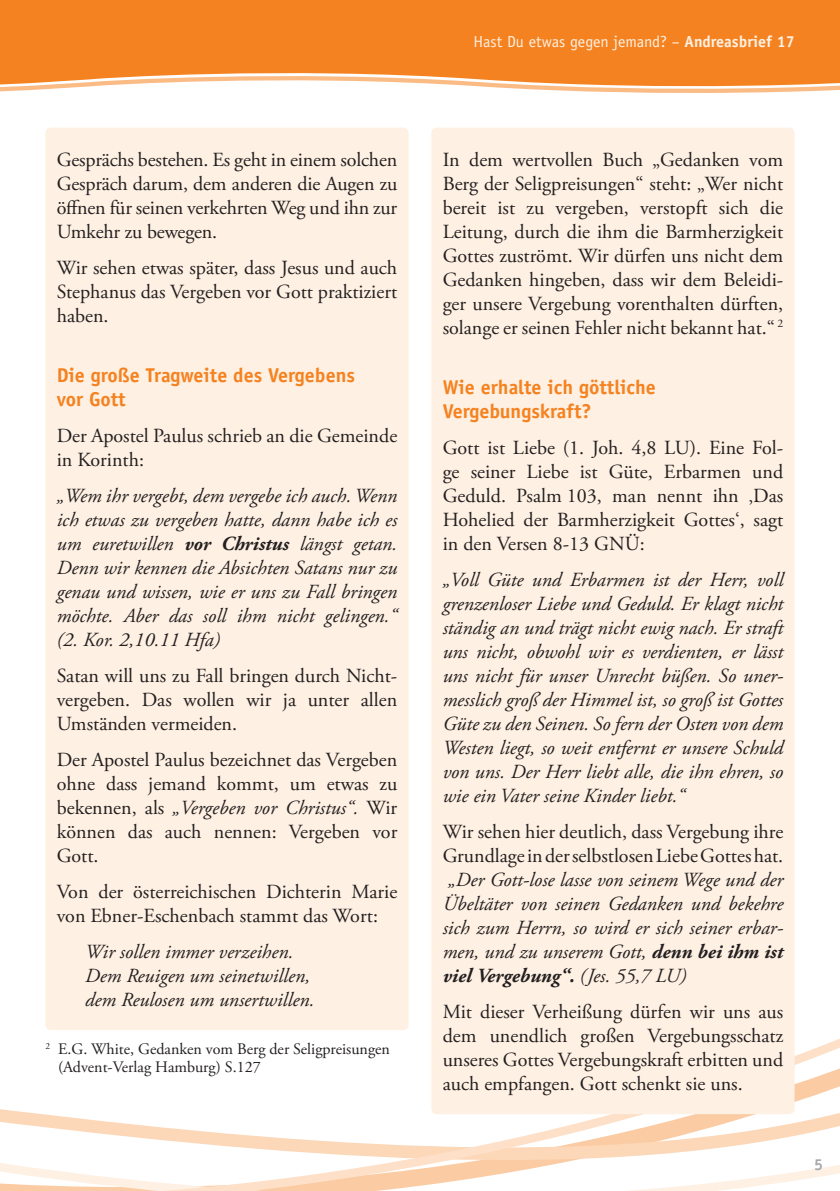
<style>
.page{position:relative;width:840px;height:1191px;background:#fff}
.page>*{position:absolute;margin:0;border:0;box-sizing:border-box;transform-origin:0 0}
._02_Grundtext{font:20px/24px "Adobe Garamond Pro";color:#231f20;text-align:justify}
._02_Grundtext-2{font:italic 20px/24px "Adobe Garamond Pro";color:#231f20;text-align:justify}
._03_Zwischenüberschr{font:700 20px/24px "Officina Sans";color:#f58220}
._05_Fussnote{font:16px/18px "Adobe Garamond Pro";color:#231f20}
.t1{font:16px "Officina Sans";color:#fef0e2}
.t2{font:700 16px "Officina Sans";color:#a8a9ad}
.s1{font-weight:700}
.s2{font-style:italic}
.s3{font-style:normal}
</style>
<div class="page">
<svg style="left:0;top:748px;width:839px;height:443px"></svg>
<svg style="left:0;top:0;width:839px;height:93px;background:#f69039"></svg>
<div style="left:45px;top:128px;width:363px;height:902px;background:#fef0e2;border-radius:6px"></div>
<div style="left:431px;top:128px;width:363px;height:986px;background:#fef0e2;border-radius:6px"></div>
<p class="_02_Grundtext" style="left:57px;top:148px;width:342px">Gesprächs bestehen. Es geht in einem solchen Gespräch darum, dem anderen die Augen zu öffnen für seinen verkehrten Weg und ihn zur Umkehr zu bewegen.</p>
<p class="_02_Grundtext" style="left:57px;top:256px;width:342px">Wir sehen etwas später, dass Jesus und auch Stephanus das Vergeben vor Gott praktiziert haben.</p>
<p class="_03_Zwischenüberschr" style="left:57px;top:363px;width:299px">Die große Tragweite des Vergebens vor Gott</p>
<p class="_02_Grundtext" style="left:57px;top:424px;width:342px">Der Apostel Paulus schrieb an die Gemeinde in Korinth:</p>
<p class="_02_Grundtext-2" style="left:57px;top:484px;width:342px">„Wem ihr vergebt, dem vergebe ich auch. Wenn ich etwas zu vergeben hatte, dann habe ich es um euretwillen <span class="s1">vor Christus</span> längst getan.<br>Denn wir kennen die Absichten Satans nur zu genau und wissen, wie er uns zu Fall bringen möchte. Aber das soll ihm nicht gelingen.“ (2. Kor. 2,10.11 Hfa)</p>
<p class="_02_Grundtext" style="left:57px;top:664px;width:342px">Satan will uns zu Fall bringen durch Nicht&shy;vergeben. Das wollen wir ja unter allen Umständen vermeiden.</p>
<p class="_02_Grundtext" style="left:57px;top:748px;width:342px">Der Apostel Paulus bezeichnet das Vergeben ohne dass jemand kommt, um etwas zu bekennen, als <span class="s2">„Vergeben vor Christus“.</span> Wir können das auch nennen: Vergeben vor Gott.</p>
<p class="_02_Grundtext" style="left:57px;top:880px;width:342px">Von der österreichischen Dichterin Marie von Ebner-Eschenbach stammt das Wort:</p>
<p class="_02_Grundtext-2" style="left:85px;top:940px;width:210px">Wir sollen immer verzeihen.</p>
<p class="_02_Grundtext-2" style="left:85px;top:964px;width:226px">Dem Reuigen um seinetwillen,</p>
<p class="_02_Grundtext-2" style="left:85px;top:988px;width:231px">dem Reulosen um unsertwillen.</p>
<p class="_05_Fussnote" style="left:58px;top:1040px;width:333px;text-indent:-13px"><sup>2</sup> E.G. White, Gedanken vom Berg der Seligpreisungen (Advent-Verlag Hamburg) S.127</p>
<p class="t1" style="left:473px;top:32px;width:322px">Hast Du etwas gegen jemand? – <span class="s1">Andreasbrief 17</span></p>
<p class="_02_Grundtext" style="left:442px;top:148px;width:342px">In dem wertvollen Buch „Gedanken vom Berg der Seligpreisungen“ steht: „Wer nicht bereit ist zu vergeben, verstopft sich die Leitung, durch die ihm die Barmherzigkeit Gottes zuströmt. Wir dürfen uns nicht dem Gedanken hingeben, dass wir dem Beleidi&shy;ger unsere Vergebung vorenthalten dürften, solange er seinen Fehler nicht bekannt hat.“ <sup>2</sup></p>
<p class="_03_Zwischenüberschr" style="left:442px;top:375px;width:214px">Wie erhalte ich göttliche<br>Vergebungskraft?</p>
<p class="_02_Grundtext" style="left:442px;top:436px;width:342px">Gott ist Liebe (1. Joh. 4,8 LU). Eine Fol&shy;ge seiner Liebe ist Güte, Erbarmen und Geduld. Psalm 103, man nennt ihn ‚Das Hohelied der Barmherzigkeit Gottes‘, sagt in den Versen 8-13 GNÜ:</p>
<p class="_02_Grundtext-2" style="left:442px;top:568px;width:342px">„Voll Güte und Erbarmen ist der Herr, voll grenzenloser Liebe und Geduld. Er klagt nicht ständig an und trägt nicht ewig nach. Er straft uns nicht, obwohl wir es verdienten, er lässt uns nicht für unser Unrecht büßen. So uner&shy;messlich groß der Himmel ist, so groß ist Gottes Güte zu den Seinen. So fern der Osten von dem Westen liegt, so weit entfernt er unsere Schuld von uns. Der Herr liebt alle, die ihn ehren, so wie ein Vater seine Kinder liebt.“</p>
<p class="_02_Grundtext-2" style="left:442px;top:820px;width:342px"><span class="s3">Wir sehen hier deutlich, dass Vergebung ihre Grundlage in der selbstlosen Liebe Gottes hat. </span>„Der Gott-lose lasse von seinem Wege und der Übeltäter von seinen Gedanken und bekehre sich zum Herrn, so wird er sich seiner erbar&shy;men, und zu unserem Gott, <span class="s1">denn bei ihm ist viel Vergebung“.</span> (Jes. 55,7 LU)</p>
<p class="_02_Grundtext" style="left:442px;top:1000px;width:342px">Mit dieser Verheißung dürfen wir uns aus dem unendlich großen Vergebungsschatz unseres Gottes Vergebungskraft erbitten und auch empfangen. Gott schenkt sie uns.</p>
<p class="t2" style="left:813px;top:1154px;width:10px">5</p>
</div>
